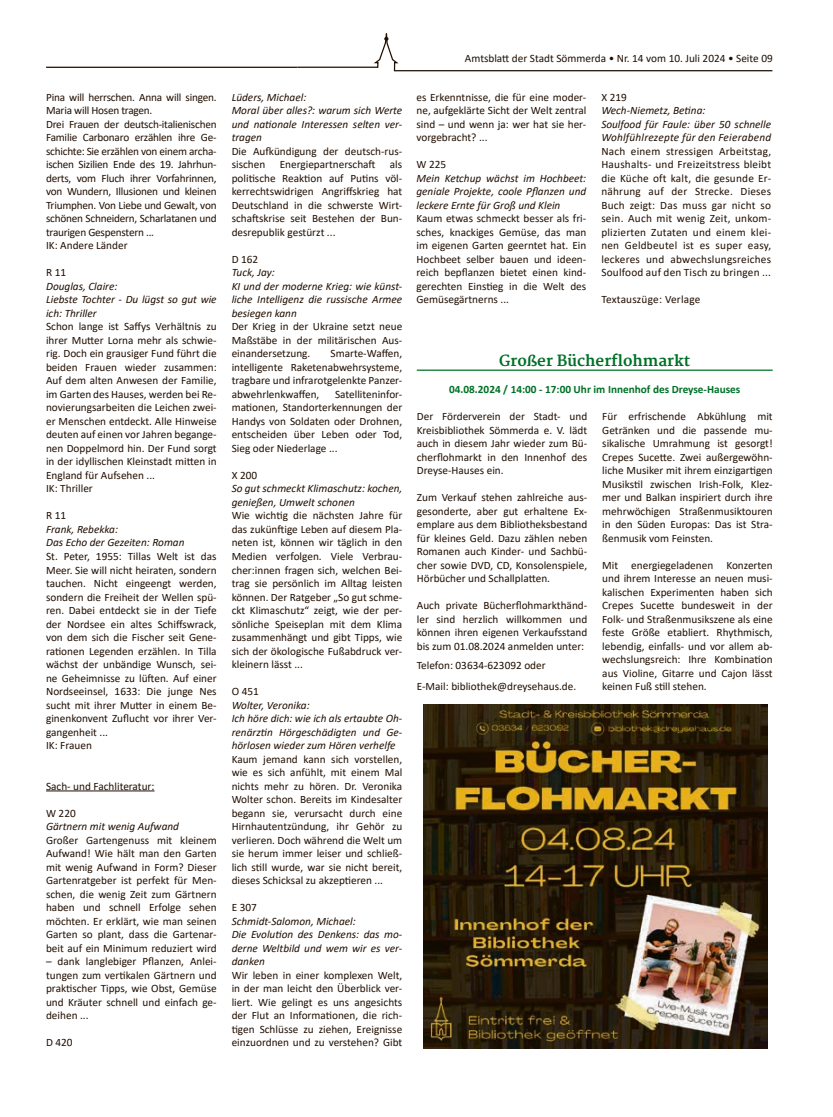
<style>
.page{position:relative;width:833px;height:1117px;background:#fff}
.page>*{position:absolute;margin:0;border:0;box-sizing:border-box;transform-origin:0 0}
.t1{font:700 15px "Merriweather";color:#007027}
.t2{font:11.25px/13.5px "Calibri";color:#200e00;text-align:justify}
.t3{font:italic 11.25px/13.5px "Calibri";color:#200e00}
.t4{font:11.25px/13.5px "Calibri";letter-spacing:-.02em;color:#200e00}
.t5{font:700 11.25px "Calibri";color:#007027}
.t6{font:11.25px "Calibri";letter-spacing:.02em;color:#200e00}
</style>
<div class="page">
<hr style="left:394px;top:70px;width:378px;height:1px;background:#200e00">
<svg style="left:296px;top:33px;width:104px;height:39px"></svg>
<hr style="left:46px;top:67px;width:251px;height:1px;background:#200e00">
<hr style="left:417px;top:369px;width:355px;height:2px;background:#007027">
<img style="left:423px;top:704px;width:344px;height:344px">
<hr style="left:46px;top:790px;width:108px;height:1px;background:#200e00">
<p class="t4" style="left:46px;top:90px;width:172px">Pina will herrschen. Anna will singen.<br>Maria will Hosen tragen.<br>Drei Frauen der deutsch-italienischen Familie Carbonaro erzählen ihre Ge&shy;schichte: Sie erzählen von einem archa&shy;ischen Sizilien Ende des 19. Jahrhun&shy;derts, vom Fluch ihrer Vorfahrinnen, von Wundern, Illusionen und kleinen Triumphen. Von Liebe und Gewalt, von schönen Schneidern, Scharlatanen und traurigen Gespenstern ...<br>IK: Andere Länder</p>
<p class="t2" style="left:46px;top:265px;width:22px">R 11</p>
<p class="t3" style="left:46px;top:279px;width:172px">Douglas, Claire:<br>Liebste Tochter - Du lügst so gut wie ich: Thriller</p>
<p class="t2" style="left:46px;top:319px;width:172px;text-align:left">Schon lange ist Saffys Verhältnis zu ihrer Mutter Lorna mehr als schwie&shy;rig. Doch ein grausiger Fund führt die beiden Frauen wieder zusammen:<br>Auf dem alten Anwesen der Familie, im Garten des Hauses, werden bei Re&shy;novierungsarbeiten die Leichen zwei&shy;er Menschen entdeckt. Alle Hinweise deuten auf einen vor Jahren begange&shy;nen Doppelmord hin. Der Fund sorgt in der idyllischen Kleinstadt mitten in England für Aufsehen ...<br>IK: Thriller</p>
<p class="t2" style="left:46px;top:508px;width:22px">R 11</p>
<p class="t3" style="left:46px;top:522px;width:140px">Frank, Rebekka:<br>Das Echo der Gezeiten: Roman</p>
<p class="t2" style="left:46px;top:549px;width:172px;text-align:left">St. Peter, 1955: Tillas Welt ist das<br>Meer. Sie will nicht heiraten, sondern tauchen. Nicht eingeengt werden, sondern die Freiheit der Wellen spü&shy;ren. Dabei entdeckt sie in der Tiefe der Nordsee ein altes Schiffswrack, von dem sich die Fischer seit Gene&shy;rationen Legenden erzählen. In Tilla wächst der unbändige Wunsch, sei&shy;ne Geheimnisse zu lüften. Auf einer<br>Nordseeinsel, 1633: Die junge Nes sucht mit ihrer Mutter in einem Be&shy;ginenkonvent Zuflucht vor ihrer Ver&shy;gangenheit ...<br>IK: Frauen</p>
<p class="t2" style="left:46px;top:778px;width:110px">Sach- und Fachliteratur:</p>
<p class="t2" style="left:46px;top:805px;width:31px">W 220</p>
<p class="t3" style="left:46px;top:819px;width:134px">Gärtnern mit wenig Aufwand</p>
<p class="t2" style="left:46px;top:832px;width:172px">Großer Gartengenuss mit kleinem Aufwand! Wie hält man den Garten mit wenig Aufwand in Form? Dieser Gartenratgeber ist perfekt für Men&shy;schen, die wenig Zeit zum Gärtnern haben und schnell Erfolge sehen möchten. Er erklärt, wie man seinen Garten so plant, dass die Gartenar&shy;beit auf ein Minimum reduziert wird</p>
<p class="t2" style="left:46px;top:954px;width:172px">– dank langlebiger Pflanzen, Anlei&shy;tungen zum vertikalen Gärtnern und praktischer Tipps, wie Obst, Gemüse und Kräuter schnell und einfach ge&shy;deihen ...</p>
<p class="t2" style="left:46px;top:1035px;width:28px">D 420</p>
<p class="t3" style="left:232px;top:90px;width:172px">Lüders, Michael:<br>Moral über alles?: warum sich Werte und nationale Interessen selten ver&shy;tragen</p>
<p class="t2" style="left:232px;top:144px;width:172px">Die Aufkündigung der deutsch-rus&shy;sischen</p>
<p class="t2" style="left:280px;top:157px;width:97px">Energiepartnerschaft</p>
<p class="t2" style="left:232px;top:157px;width:172px;text-indent:158px">als politische Reaktion auf Putins völ&shy;kerrechtswidrigen Angriffskrieg hat Deutschland in die schwerste Wirt&shy;schaftskrise seit Bestehen der Bun&shy;desrepublik gestürzt ...</p>
<p class="t2" style="left:232px;top:252px;width:28px">D 162</p>
<p class="t3" style="left:232px;top:265px;width:172px">Tuck, Jay:<br>KI und der moderne Krieg: wie künst&shy;liche Intelligenz die russische Armee besiegen kann</p>
<p class="t2" style="left:232px;top:319px;width:172px">Der Krieg in der Ukraine setzt neue Maßstäbe in der militärischen Aus&shy;einandersetzung.</p>
<p class="t2" style="left:232px;top:346px;width:172px;text-indent:99px">Smarte-Waffen, intelligente Raketenabwehrsysteme, tragbare und infrarotgelenkte Panzer&shy;abwehrlenkwaffen,</p>
<p class="t2" style="left:232px;top:387px;width:172px;text-indent:103px">Satelliteninfor&shy;mationen, Standorterkennungen der Handys von Soldaten oder Drohnen, entscheiden über Leben oder Tod, Sieg oder Niederlage ...</p>
<p class="t2" style="left:232px;top:468px;width:27px">X 200</p>
<p class="t3" style="left:232px;top:481px;width:172px">So gut schmeckt Klimaschutz: kochen, genießen, Umwelt schonen</p>
<p class="t2" style="left:232px;top:508px;width:172px">Wie wichtig die nächsten Jahre für das zukünftige Leben auf diesem Pla&shy;neten ist, können wir täglich in den Medien verfolgen. Viele Verbrau&shy;cher:innen fragen sich, welchen Bei&shy;trag sie persönlich im Alltag leisten können. Der Ratgeber „So gut schme&shy;ckt Klimaschutz“ zeigt, wie der per&shy;sönliche Speiseplan mit dem Klima zusammenhängt und gibt Tipps, wie sich der ökologische Fußabdruck ver&shy;kleinern lässt ...</p>
<p class="t2" style="left:232px;top:684px;width:29px">O 451</p>
<p class="t3" style="left:232px;top:697px;width:172px">Wolter, Veronika:<br>Ich höre dich: wie ich als ertaubte Oh&shy;renärztin Hörgeschädigten und Ge&shy;hörlosen wieder zum Hören verhelfe</p>
<p class="t2" style="left:232px;top:751px;width:172px">Kaum jemand kann sich vorstellen, wie es sich anfühlt, mit einem Mal nichts mehr zu hören. Dr. Veronika Wolter schon. Bereits im Kindesalter begann sie, verursacht durch eine Hirnhautentzündung, ihr Gehör zu verlieren. Doch während die Welt um sie herum immer leiser und schließ&shy;lich still wurde, war sie nicht bereit, dieses Schicksal zu akzeptieren ...</p>
<p class="t2" style="left:232px;top:900px;width:27px">E 307</p>
<p class="t3" style="left:232px;top:913px;width:172px">Schmidt-Salomon, Michael:<br>Die Evolution des Denkens: das mo&shy;derne Weltbild und wem wir es ver&shy;danken</p>
<p class="t2" style="left:232px;top:967px;width:172px">Wir leben in einer komplexen Welt, in der man leicht den Überblick ver&shy;liert. Wie gelingt es uns angesichts der Flut an Informationen, die rich&shy;tigen Schlüsse zu ziehen, Ereignisse einzuordnen und zu verstehen? Gibt</p>
<p class="t2" style="left:465px;top:51px;width:309px">Amtsblatt der Stadt Sömmerda • Nr. 14 vom 10. Juli 2024 • Seite 09</p>
<p class="t2" style="left:416px;top:90px;width:171px">es Erkenntnisse, die für eine moder&shy;ne, aufgeklärte Sicht der Welt zentral sind – und wenn ja: wer hat sie her&shy;vorgebracht? ...</p>
<p class="t2" style="left:416px;top:157px;width:31px">W 225</p>
<p class="t3" style="left:416px;top:171px;width:171px;text-align:justify">Mein Ketchup wächst im Hochbeet: geniale Projekte, coole Pflanzen und leckere Ernte für Groß und Klein</p>
<p class="t2" style="left:416px;top:211px;width:171px">Kaum etwas schmeckt besser als fri&shy;sches, knackiges Gemüse, das man im eigenen Garten geerntet hat. Ein Hochbeet selber bauen und ideen&shy;reich bepflanzen bietet einen kind&shy;gerechten Einstieg in die Welt des Gemüsegärtnerns ...</p>
<p class="t2" style="left:601px;top:90px;width:27px">X 219</p>
<p class="t3" style="left:601px;top:103px;width:171px">Wech-Niemetz, Betina:<br>Soulfood für Faule: über 50 schnelle<br>Wohlfühlrezepte für den Feierabend</p>
<p class="t2" style="left:601px;top:144px;width:171px">Nach einem stressigen Arbeitstag, Haushalts- und Freizeitstress bleibt die Küche oft kalt, die gesunde Er&shy;nährung auf der Strecke. Dieses Buch zeigt: Das muss gar nicht so sein. Auch mit wenig Zeit, unkom&shy;plizierten Zutaten und einem klei&shy;nen Geldbeutel ist es super easy, leckeres und abwechslungsreiches Soulfood auf den Tisch zu bringen ...</p>
<p class="t6" style="left:601px;top:292px;width:101px">Textauszüge: Verlage</p>
<h1 class="t1" style="left:499px;top:352px;width:193px">Großer Bücherflohmarkt</h1>
<p class="t5" style="left:449px;top:381px;width:293px">04.08.2024 / 14:00 - 17:00 Uhr im Innenhof des Dreyse-Hauses</p>
<p class="t2" style="left:417px;top:409px;width:172px">Der Förderverein der Stadt- und Kreisbibliothek Sömmerda e. V. lädt auch in diesem Jahr wieder zum Bü&shy;cherflohmarkt in den Innenhof des Dreyse-Hauses ein.</p>
<p class="t2" style="left:417px;top:490px;width:172px">Zum Verkauf stehen zahlreiche aus&shy;gesonderte, aber gut erhaltene Ex&shy;emplare aus dem Bibliotheksbestand für kleines Geld. Dazu zählen neben Romanen auch Kinder- und Sachbü&shy;cher sowie DVD, CD, Konsolenspiele, Hörbücher und Schallplatten.</p>
<p class="t2" style="left:417px;top:598px;width:172px">Auch private Bücherflohmarkthänd&shy;ler sind herzlich willkommen und können ihren eigenen Verkaufsstand bis zum 01.08.2024 anmelden unter:</p>
<p class="t2" style="left:417px;top:654px;width:161px;line-height:21px">Telefon: 03634-623092 oder<br>E-Mail: bibliothek@dreysehaus.de.</p>
<p class="t2" style="left:602px;top:409px;width:172px">Für erfrischende Abkühlung mit Getränken und die passende mu&shy;sikalische Umrahmung ist gesorgt!<br>Crepes Sucette. Zwei außergewöhn&shy;liche Musiker mit ihrem einzigartigen Musikstil zwischen Irish-Folk, Klez&shy;mer und Balkan inspiriert durch ihre mehrwöchigen Straßenmusiktouren in den Süden Europas: Das ist Stra&shy;ßenmusik vom Feinsten.</p>
<p class="t2" style="left:602px;top:557px;width:172px">Mit energiegeladenen Konzerten und ihrem Interesse an neuen musi&shy;kalischen Experimenten haben sich Crepes Sucette bundesweit in der Folk- und Straßenmusikszene als eine feste Größe etabliert. Rhythmisch, lebendig, einfalls- und vor allem ab&shy;wechslungsreich: Ihre Kombination aus Violine, Gitarre und Cajon lässt keinen Fuß still stehen.</p>
</div>
